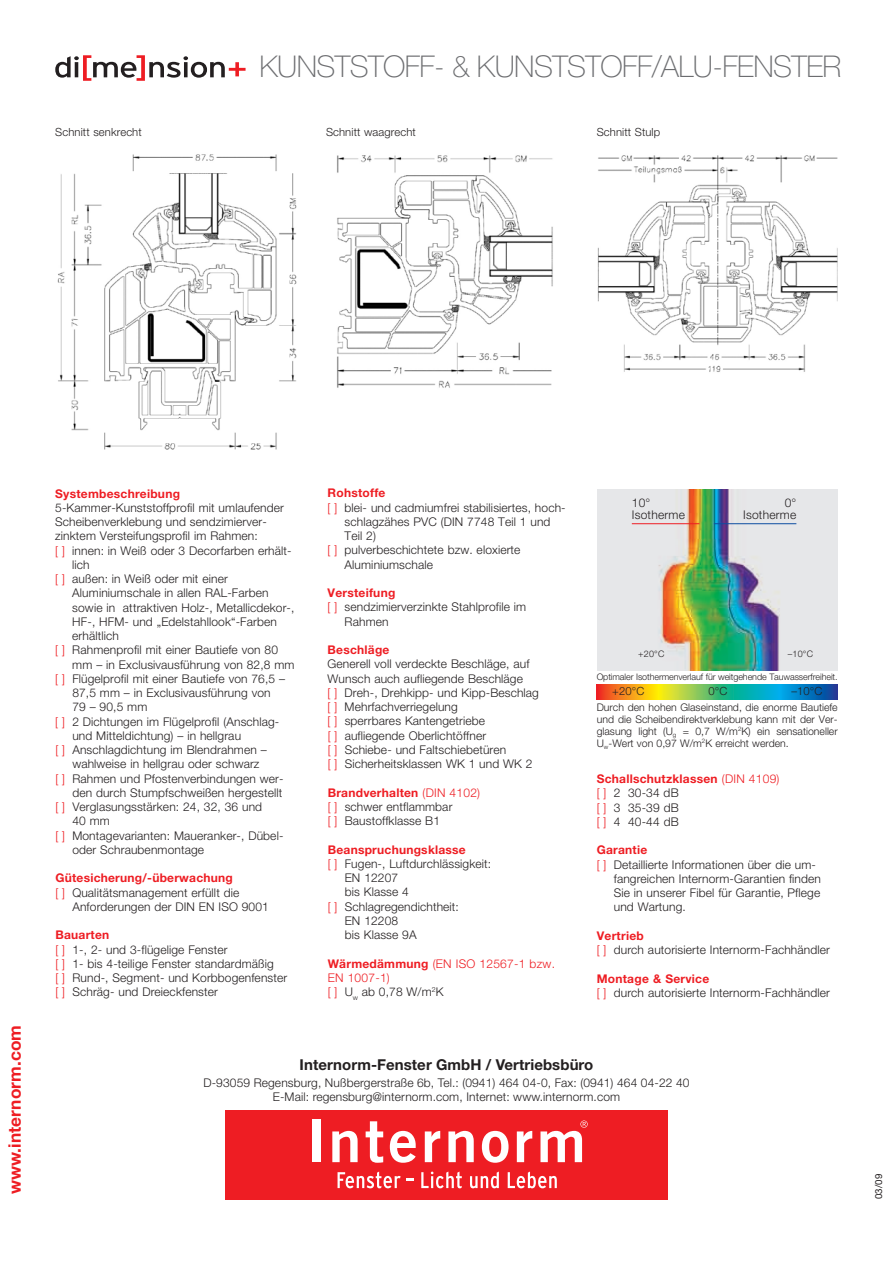
<style>
.page{position:relative;width:893px;height:1263px;background:#fff}
.page>*{position:absolute;margin:0;border:0;box-sizing:border-box;transform-origin:0 0}
.t1{font:100 30px "Helvetica Neue LT Pro";letter-spacing:-.02em;color:#6c6d70}
.t2{font:700 17.25px "Helvetica Neue LT Pro";letter-spacing:.005em;color:#ee1d23}
.t3{font:700 15px "Helvetica Neue LT Pro";letter-spacing:.005em;color:#231f20}
.t4{font:300 12px/14.2px "Helvetica Neue LT Pro";letter-spacing:.01em;color:#231f20}
.t5{font:700 12px "Helvetica Neue LT Pro";letter-spacing:.02em;color:#ee1d23}
.t6{font:300 12px/14.4px "Helvetica Neue LT Pro";letter-spacing:.02em;color:#ee1d23}
.t7{font:300 11.25px "Helvetica Neue LT Pro";letter-spacing:.01em;color:#231f20}
.t8{font:300 10.5px/12px "Helvetica Neue LT Pro";color:#231f20;text-align:justify}
.t9{font:9.75px "Helvetica Neue LT Pro";color:#231f20}
.t10{font:300 9px "Helvetica Neue LT Pro";letter-spacing:-.01em;color:#231f20}
.s1{color:#ee1d23}
.s2{font-weight:700;color:#ee1d23}
.s3{font-weight:700}
.s4{color:#231f20}
</style>
<div class="page">
<svg style="left:55px;top:55px;width:191px;height:26px"></svg>
<div style="left:225px;top:1110px;width:443px;height:89px;background:#ee1d23"></div>
<svg style="left:338px;top:1171px;width:63px;height:17px"></svg>
<svg style="left:407px;top:1179px;width:7px;height:2px"></svg>
<svg style="left:421px;top:1171px;width:41px;height:17px"></svg>
<svg style="left:470px;top:1171px;width:29px;height:17px"></svg>
<svg style="left:508px;top:1171px;width:49px;height:17px"></svg>
<div style="left:312px;top:1119px;width:8px;height:43px;background:#fff"></div>
<svg style="left:332px;top:1131px;width:26px;height:31px"></svg>
<svg style="left:366px;top:1121px;width:17px;height:42px"></svg>
<svg style="left:390px;top:1131px;width:26px;height:32px"></svg>
<svg style="left:425px;top:1131px;width:15px;height:31px"></svg>
<svg style="left:448px;top:1131px;width:26px;height:31px"></svg>
<svg style="left:482px;top:1131px;width:27px;height:32px"></svg>
<svg style="left:517px;top:1131px;width:15px;height:31px"></svg>
<svg style="left:540px;top:1120px;width:48px;height:42px"></svg>
<img style="left:57px;top:154px;width:239px;height:296px">
<img style="left:337px;top:155px;width:216px;height:233px">
<img style="left:597px;top:155px;width:241px;height:217px">
<div style="left:597px;top:489px;width:241px;height:181px;background:#e6e7e9"></div>
<img style="left:631px;top:489px;width:166px;height:181px">
<hr style="left:632px;top:523px;width:67px;height:1px;background:#ee1d23">
<hr style="left:714px;top:523px;width:82px;height:1px;background:#0d4da1">
<svg style="left:597px;top:685px;width:241px;height:14px;background:#6aa173"></svg>
<h1 class="t1" style="left:259px;top:48px;width:37px">KUNSTSTOFF</h1>
<h1 class="t1" style="left:434px;top:48px;width:79px">- &amp; KUNSTSTOFF</h1>
<h1 class="t1" style="left:652px;top:48px;width:104px">/ALU -FENSTER</h1>
<p class="t7" style="left:55px;top:125px;width:88px">Schnitt senkrecht</p>
<p class="t7" style="left:326px;top:125px;width:91px">Schnitt waagrecht</p>
<p class="t7" style="left:597px;top:125px;width:65px">Schnitt Stulp</p>
<h2 class="t2" style="left:4px;top:1194px;width:171px;rotate:-90deg">www.internorm.com</h2>
<p class="t5" style="left:55px;top:486px;width:126px">Systembeschreibung</p>
<p class="t4" style="left:55px;top:500px;width:230px">5-Kammer-Kunststoffprofil mit umlaufender</p>
<p class="t4" style="left:55px;top:514px;width:213px">Scheibenverklebung und sendzimierver-</p>
<p class="t4" style="left:55px;top:529px;width:204px">zinktem Versteifungsprofil im Rahmen:</p>
<p class="t4" style="left:55px;top:543px;width:238px"><span class="s1">[ ]</span> innen: in Weiß oder 3 Decorfarben erhält-</p>
<p class="t4" style="left:72px;top:557px;width:19px">lich</p>
<p class="t4" style="left:55px;top:571px;width:174px"><span class="s1">[ ]</span> außen: in Weiß oder mit einer</p>
<p class="t4" style="left:72px;top:586px;width:198px">Aluminiumschale in allen RAL-Farben</p>
<p class="t4" style="left:72px;top:600px;width:224px">sowie in attraktiven Holz-, Metallicdekor-,</p>
<p class="t4" style="left:72px;top:614px;width:206px">HF-, HFM- und „Edelstahllook“-Farben</p>
<p class="t4" style="left:72px;top:628px;width:48px">erhältlich</p>
<p class="t4" style="left:55px;top:643px;width:224px"><span class="s1">[ ]</span> Rahmenprofil mit einer Bautiefe von 80</p>
<p class="t4" style="left:72px;top:657px;width:224px">mm – in Exclusivausführung von 82,8 mm</p>
<p class="t4" style="left:55px;top:671px;width:231px"><span class="s1">[ ]</span> Flügelprofil mit einer Bautiefe von 76,5 –</p>
<p class="t4" style="left:72px;top:685px;width:200px">87,5 mm – in Exclusivausführung von</p>
<p class="t4" style="left:72px;top:700px;width:77px">79 – 90,5 mm</p>
<p class="t4" style="left:55px;top:714px;width:226px"><span class="s1">[ ]</span> 2 Dichtungen im Flügelprofil (Anschlag-</p>
<p class="t4" style="left:72px;top:728px;width:170px">und Mitteldichtung) – in hellgrau</p>
<p class="t4" style="left:55px;top:742px;width:213px"><span class="s1">[ ]</span> Anschlagdichtung im Blendrahmen –</p>
<p class="t4" style="left:72px;top:757px;width:189px">wahlweise in hellgrau oder schwarz</p>
<p class="t4" style="left:55px;top:771px;width:230px"><span class="s1">[ ]</span> Rahmen und Pfostenverbindungen wer-</p>
<p class="t4" style="left:72px;top:785px;width:212px">den durch Stumpfschweißen hergestellt</p>
<p class="t4" style="left:55px;top:799px;width:208px"><span class="s1">[ ]</span> Verglasungsstärken: 24, 32, 36 und</p>
<p class="t4" style="left:72px;top:814px;width:39px">40 mm</p>
<p class="t4" style="left:55px;top:828px;width:230px"><span class="s1">[ ]</span> Montagevarianten: Maueranker-, Dübel-</p>
<p class="t4" style="left:72px;top:842px;width:133px">oder Schraubenmontage</p>
<p class="t5" style="left:55px;top:870px;width:179px">Gütesicherung/-überwachung</p>
<p class="t4" style="left:55px;top:885px;width:185px"><span class="s1">[ ]</span> Qualitätsmanagement erfüllt die</p>
<p class="t4" style="left:72px;top:899px;width:198px">Anforderungen der DIN EN ISO 9001</p>
<p class="t4" style="left:55px;top:927px;width:233px"><span class="s2">Bauarten<br></span><span class="s1">[ ]</span> 1-, 2- und 3-flügelige Fenster<br><span class="s1">[ ]</span> 1- bis 4-teilige Fenster standardmäßig<br><span class="s1">[ ]</span> Rund-, Segment- und Korbbogenfenster <span class="s1">[ ]</span> Schräg- und Dreieckfenster</p>
<p class="t5" style="left:328px;top:485px;width:59px">Rohstoffe</p>
<p class="t4" style="left:328px;top:500px;width:240px"><span class="s1">[ ]</span> blei- und cadmiumfrei stabilisiertes, hoch-</p>
<p class="t4" style="left:345px;top:514px;width:207px">schlagzähes PVC (DIN 7748 Teil 1 und</p>
<p class="t4" style="left:345px;top:528px;width:33px">Teil 2)</p>
<p class="t4" style="left:328px;top:543px;width:194px"><span class="s1">[ ]</span> pulverbeschichtete bzw. eloxierte</p>
<p class="t4" style="left:345px;top:557px;width:90px">Aluminiumschale</p>
<p class="t5" style="left:328px;top:585px;width:69px">Versteifung</p>
<p class="t4" style="left:328px;top:600px;width:200px"><span class="s1">[ ]</span> sendzimierverzinkte Stahlprofile im</p>
<p class="t4" style="left:345px;top:614px;width:45px">Rahmen</p>
<p class="t5" style="left:328px;top:642px;width:63px">Beschläge</p>
<p class="t4" style="left:328px;top:657px;width:213px">Generell voll verdeckte Beschläge, auf Wunsch auch aufliegende Beschläge<br><span class="s1">[ ]</span> Dreh-, Drehkipp- und Kipp-Beschlag <span class="s1">[ ]</span> Mehrfachverriegelung<br><span class="s1">[ ]</span> sperrbares Kantengetriebe<br><span class="s1">[ ]</span> aufliegende Oberlichtöffner<br><span class="s1">[ ]</span> Schiebe- und Faltschiebetüren<br><span class="s1">[ ]</span> Sicherheitsklassen WK 1 und WK 2</p>
<p class="t4" style="left:328px;top:785px;width:154px"><span class="s2">Brandverhalten</span> <span class="s1">(DIN 4102) [ ]</span> schwer entflammbar<br><span class="s1">[ ]</span> Baustoffklasse B1</p>
<p class="t5" style="left:328px;top:842px;width:140px">Beanspruchungsklasse</p>
<p class="t4" style="left:328px;top:856px;width:165px"><span class="s1">[ ]</span> Fugen-, Luftdurchlässigkeit:</p>
<p class="t4" style="left:345px;top:870px;width:55px">EN 12207</p>
<p class="t4" style="left:345px;top:885px;width:66px">bis Klasse 4</p>
<p class="t4" style="left:328px;top:899px;width:133px"><span class="s1">[ ]</span> Schlagregendichtheit:</p>
<p class="t4" style="left:345px;top:913px;width:55px">EN 12208</p>
<p class="t4" style="left:345px;top:927px;width:73px">bis Klasse 9A</p>
<p class="t6" style="left:328px;top:956px;width:229px"><span class="s3">Wärmedämmung</span> (EN ISO 12567-1 bzw.<br>EN 1007-1)<br>[ ] <span class="s4">U</span><sub>w</sub> <span class="s4">ab 0,78 W/m</span><sup>2</sup><span class="s4">K</span></p>
<p class="t4" style="left:632px;top:496px;width:55px;line-height:12px">10°<br>Isotherme</p>
<p class="t4" style="left:743px;top:496px;width:55px;line-height:12px;text-align:right">0°<br>Isotherme</p>
<p class="t10" style="left:638px;top:649px;width:28px">+20°C</p>
<p class="t10" style="left:788px;top:649px;width:27px">–10°C</p>
<p class="t7" style="left:612px;top:684px;width:34px">+20°C</p>
<p class="t7" style="left:708px;top:684px;width:20px">0°C</p>
<p class="t7" style="left:791px;top:684px;width:33px">–10°C</p>
<p class="t10" style="left:597px;top:671px;width:242px">Optimaler Isothermenverlauf für weitgehende Tauwasserfreiheit.</p>
<p class="t8" style="left:597px;top:701px;width:242px">Durch den hohen Glaseinstand, die enorme Bautiefe und die Scheibendirektverklebung kann mit der Ver&shy;glasung light (U<sub>g</sub> = 0,7 W/m<sup>2</sup>K) ein sensationeller U<sub>w</sub>-Wert von 0,97 W/m<sup>2</sup>K erreicht werden.</p>
<p class="t4" style="left:597px;top:771px;width:184px"><span class="s2">Schallschutzklassen</span> <span class="s1">(DIN 4109) [ ]</span> 2 30-34 dB<br><span class="s1">[ ]</span> 3 35-39 dB<br><span class="s1">[ ]</span> 4 40-44 dB</p>
<p class="t5" style="left:597px;top:842px;width:52px">Garantie</p>
<p class="t4" style="left:597px;top:857px;width:221px"><span class="s1">[ ]</span> Detaillierte Informationen über die um-</p>
<p class="t4" style="left:614px;top:871px;width:209px">fangreichen Internorm-Garantien finden</p>
<p class="t4" style="left:614px;top:885px;width:208px">Sie in unserer Fibel für Garantie, Pflege</p>
<p class="t4" style="left:614px;top:900px;width:74px">und Wartung.</p>
<p class="t4" style="left:597px;top:928px;width:235px"><span class="s2">Vertrieb<br></span><span class="s1">[ ]</span> durch autorisierte Internorm-Fachhändler</p>
<p class="t4" style="left:597px;top:971px;width:235px"><span class="s2">Montage &amp; Service<br></span><span class="s1">[ ]</span> durch autorisierte Internorm-Fachhändler</p>
<p class="t3" style="left:300px;top:1055px;width:295px">Internorm-Fenster GmbH / Vertriebsbüro</p>
<p class="t4" style="left:203px;top:1076px;width:488px;line-height:13.5px;text-align:center">D-93059 Regensburg, Nußbergerstraße 6b, Tel.: (0941) 464 04-0, Fax: (0941) 464 04-22 40<br>E-Mail: regensburg@internorm.com, Internet: www.internorm.com</p>
<p class="t9" style="left:873px;top:1199px;width:27px;rotate:-90deg">03/09</p>
</div>
